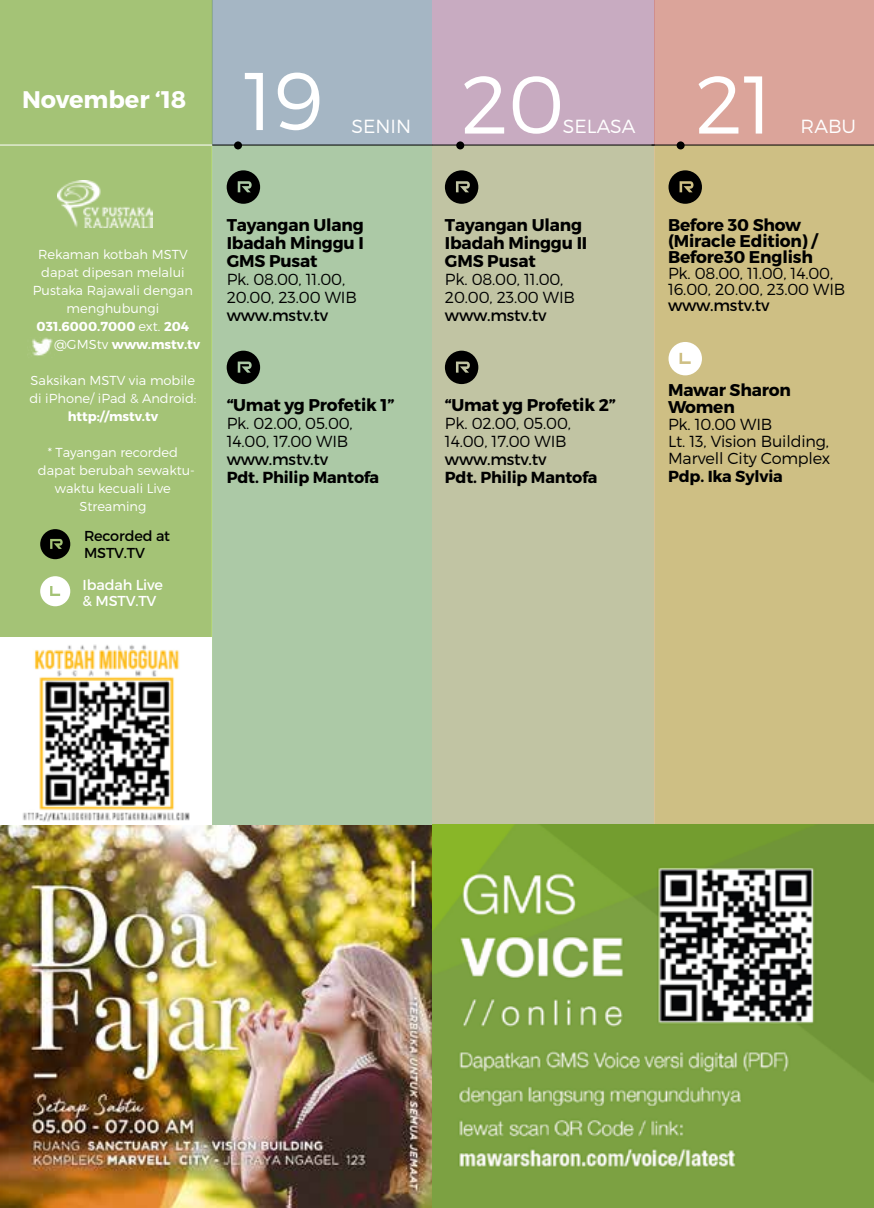
<style>
.page{position:relative;width:874px;height:1208px;background:#fff}
.page>*{position:absolute;margin:0;border:0;box-sizing:border-box;transform-origin:0 0}
.t1{font:300 81.6px "Montserrat";color:#fff}
.t2{font:700 24px "Montserrat";color:#fff}
.t3{font:300 19px "Montserrat";color:#fff}
.t4{font:700 17px/18px "Montserrat";letter-spacing:-.01em;color:#000}
.t5{font:300 16px/18px "Montserrat";letter-spacing:-.01em;color:#000}
.t6{font:16px "Montserrat";letter-spacing:-.01em;color:#000}
.t7{font:700 16px "Montserrat";letter-spacing:-.01em;color:#000}
.t8{font:14.4px/16.2px "Montserrat";letter-spacing:-.01em;color:#fff}
.t9{font:14.4px/16.2px "Montserrat";letter-spacing:-.01em;color:#000}
.t10{font:300 13px/18px "Montserrat";color:#fff}
.t11{font:700 13px "Montserrat";color:#fff}
.s1{font-weight:300}
</style>
<div class="page">
<div style="left:0;top:0;width:213px;height:827px;background:#a4c376"></div>
<div style="left:432px;top:0;width:222px;height:827px;background:#c8abc1"></div>
<div style="left:212px;top:0;width:220px;height:827px;background:#a5b6c4"></div>
<div style="left:654px;top:0;width:219px;height:828px;background:#dba49a"></div>
<img style="left:58px;top:180px;width:95px;height:47px">
<img style="left:32px;top:337px;width:21px;height:19px">
<svg style="left:40px;top:529px;width:30px;height:30px"></svg>
<svg style="left:40px;top:576px;width:30px;height:30px"></svg>
<hr style="left:0;top:145px;width:212px;height:1px;background:#fff">
<svg style="left:211px;top:145px;width:662px;height:680px;background:#bec499"></svg>
<div style="left:234px;top:141px;width:8px;height:8px;background:#000;border-radius:50%"></div>
<hr style="left:212px;top:145px;width:220px;height:1px;background:#000">
<div style="left:456px;top:141px;width:8px;height:8px;background:#000;border-radius:50%"></div>
<hr style="left:432px;top:145px;width:222px;height:1px;background:#000">
<div style="left:676px;top:141px;width:8px;height:8px;background:#000;border-radius:50%"></div>
<hr style="left:651px;top:145px;width:222px;height:1px;background:#000">
<svg style="left:668px;top:342px;width:33px;height:33px"></svg>
<svg style="left:226px;top:170px;width:34px;height:34px"></svg>
<svg style="left:226px;top:351px;width:34px;height:33px"></svg>
<svg style="left:444px;top:170px;width:34px;height:34px"></svg>
<svg style="left:444px;top:351px;width:34px;height:33px"></svg>
<svg style="left:668px;top:170px;width:33px;height:34px"></svg>
<div style="left:0;top:636px;width:212px;height:191px;background:#fff"></div>
<img style="left:23px;top:644px;width:167px;height:178px">
<img style="left:0;top:825px;width:432px;height:383px">
<img style="left:432px;top:825px;width:441px;height:383px">
<h2 class="t2" style="left:22px;top:84px;width:166px">November ‘18</h2>
<h1 class="t1" style="left:243px;top:51px;width:81px">19</h1>
<p class="t3" style="left:351px;top:114px;width:61px">SENIN</p>
<p class="t10" style="left:38px;top:245px;width:151px">Rekaman kotbah MSTV</p>
<p class="t10" style="left:41px;top:263px;width:145px">dapat dipesan melalui</p>
<p class="t10" style="left:33px;top:281px;width:161px">Pustaka Rajawali dengan</p>
<p class="t10" style="left:67px;top:299px;width:94px">menghubungi</p>
<p class="t11" style="left:37px;top:318px;width:154px">031.6000.7000 <span class="s1">ext.</span> 204</p>
<p class="t11" style="left:54px;top:336px;width:148px"><span class="s1">@GMStv</span> www.mstv.tv</p>
<p class="t10" style="left:29px;top:371px;width:168px">Saksikan MSTV via mobile di iPhone/ iPad &amp; Android:</p>
<p class="t11" style="left:68px;top:408px;width:92px">http://mstv.tv</p>
<p class="t10" style="left:38px;top:443px;width:158px;text-align:center">* Tayangan recorded dapat berubah sewaktu&shy;waktu kecuali Live<br>Streaming</p>
<p class="t9" style="left:84px;top:528px;width:88px">Recorded at<br>MSTV.TV</p>
<p class="t8" style="left:82px;top:577px;width:82px">Ibadah Live &amp; MSTV.TV</p>
<p class="t4" style="left:226px;top:216px;width:139px;text-align:justify">Tayangan Ulang Ibadah Minggu I GMS Pusat</p>
<p class="t5" style="left:226px;top:270px;width:132px">Pk. 08.00, 11.00,<br>20.00, 23.00 WIB</p>
<p class="t6" style="left:226px;top:305px;width:103px">www.mstv.tv</p>
<p class="t4" style="left:226px;top:396px;width:169px">“Umat yg Profetik 1”</p>
<p class="t5" style="left:226px;top:414px;width:127px">Pk. 02.00, 05.00,<br>14.00, 17.00 WIB</p>
<p class="t6" style="left:226px;top:449px;width:103px">www.mstv.tv</p>
<p class="t7" style="left:226px;top:467px;width:154px">Pdt. Philip Mantofa</p>
<h1 class="t1" style="left:460px;top:55px;width:105px">20</h1>
<p class="t3" style="left:562px;top:114px;width:74px">SELASA</p>
<h1 class="t1" style="left:695px;top:55px;width:79px">21</h1>
<p class="t3" style="left:800px;top:114px;width:57px">RABU</p>
<p class="t4" style="left:444px;top:216px;width:144px">Tayangan Ulang<br>Ibadah Minggu II<br>GMS Pusat</p>
<p class="t5" style="left:444px;top:270px;width:132px">Pk. 08.00, 11.00,<br>20.00, 23.00 WIB</p>
<p class="t6" style="left:444px;top:305px;width:103px">www.mstv.tv</p>
<p class="t4" style="left:444px;top:396px;width:172px">“Umat yg Profetik 2”</p>
<p class="t5" style="left:444px;top:414px;width:127px">Pk. 02.00, 05.00,<br>14.00, 17.00 WIB</p>
<p class="t6" style="left:444px;top:449px;width:103px">www.mstv.tv</p>
<p class="t7" style="left:444px;top:467px;width:154px">Pdt. Philip Mantofa</p>
<p class="t4" style="left:667px;top:217px;width:151px;line-height:16px">Before 30 Show (Miracle Edition) /<br>Before30 English</p>
<p class="t5" style="left:667px;top:265px;width:179px;line-height:16px">Pk. 08.00, 11.00, 14.00,<br>16.00, 20.00, 23.00 WIB</p>
<p class="t6" style="left:667px;top:295px;width:103px">www.mstv.tv</p>
<p class="t4" style="left:667px;top:382px;width:124px;line-height:17px">Mawar Sharon<br>Women</p>
<p class="t5" style="left:667px;top:415px;width:164px;line-height:17px">Pk. 10.00 WIB<br>Lt. 13, Vision Building,<br>Marvell City Complex</p>
<p class="t7" style="left:667px;top:466px;width:116px">Pdp. Ika Sylvia</p>
</div>
